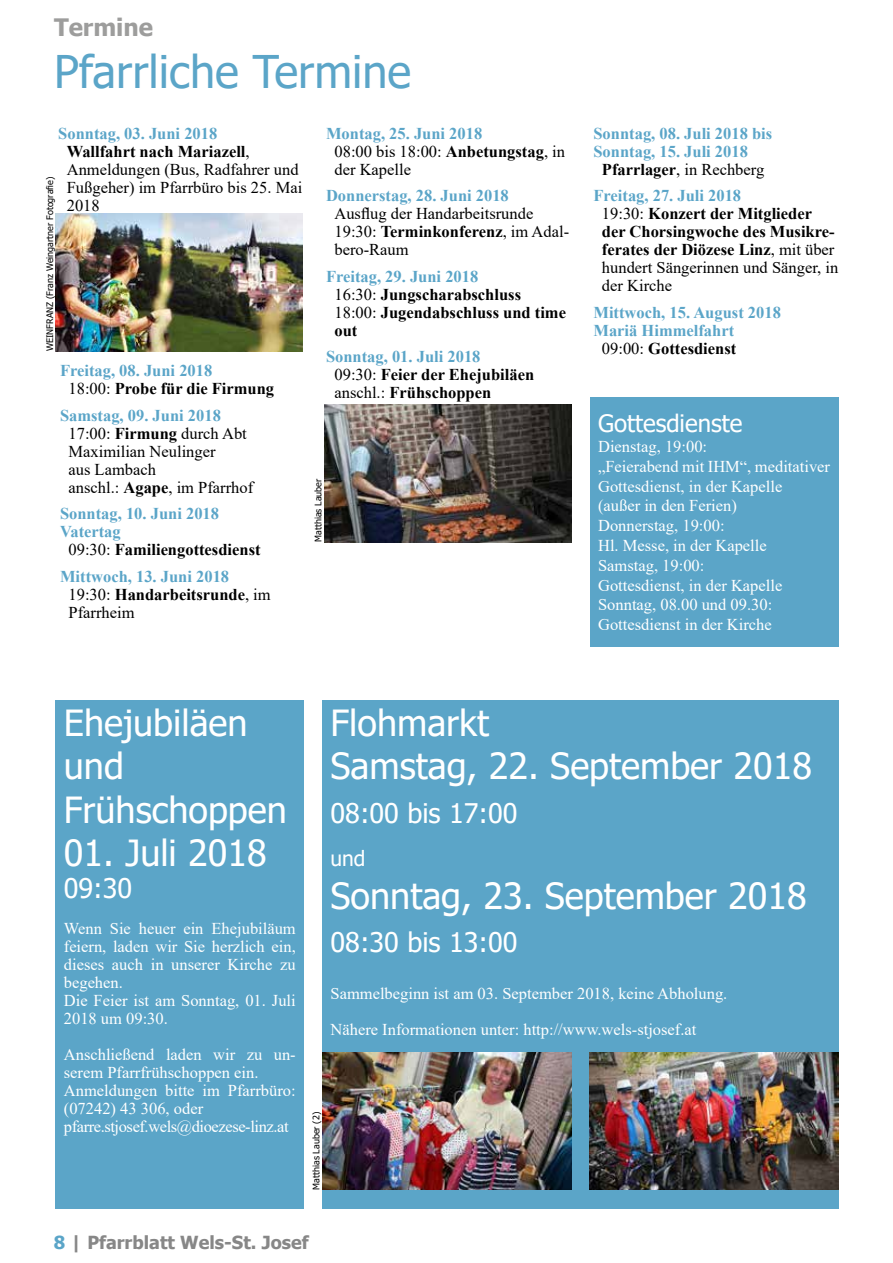
<style>
.page{position:relative;width:893px;height:1263px;background:#fff}
.page>*{position:absolute;margin:0;border:0;box-sizing:border-box;transform-origin:0 0}
.t1{font:45px "Tahoma";color:#5ba5c8}
.t2{font:36px/43.2px "Tahoma";color:#fff}
.t3{font:27px "Tahoma";color:#fff}
.t4{font:24px "Tahoma";color:#fff}
.t5{font:700 24px "Tahoma";color:#9d9d9c}
.t6{font:21px "Tahoma";color:#fff}
.t7{font:700 18px "Tahoma";color:#878787}
.t8{font:16.5px/18px "Times New Roman";color:#fff}
.t9{font:16.5px/18px "Times New Roman";color:#000}
.t10{font:700 16.5px/18px "Times New Roman";color:#000}
.t11{font:700 16.5px/18px "Times New Roman";color:#5ba5c8}
.t12{font:9px "Tahoma";color:#000}
.s1{font-weight:700;color:#5ba5c8}
.s2{font-weight:700}
.s3{color:#5ba5c8}
.s4{font-weight:400}
.s5{font-weight:400;color:#000}
.s6{color:#000}
</style>
<div class="page">
<div style="left:55px;top:700px;width:249px;height:509px;background:#5ba5c8"></div>
<img style="left:55px;top:214px;width:248px;height:137px">
<img style="left:325px;top:405px;width:246px;height:137px">
<div style="left:322px;top:700px;width:517px;height:509px;background:#5ba5c8"></div>
<img style="left:322px;top:1052px;width:249px;height:138px">
<img style="left:589px;top:1052px;width:250px;height:138px">
<div style="left:590px;top:397px;width:249px;height:249px;background:#5ba5c8"></div>
<h3 class="t5" style="left:54px;top:11px;width:101px">Termine</h3>
<h1 class="t1" style="left:54px;top:42px;width:359px">Pfarrliche Termine</h1>
<p class="t9" style="left:67px;top:124px;width:237px;text-indent:-8px"><span class="s1">Sonntag, 03. Juni 2018<br></span><span class="s2">Wallfahrt nach Mariazell</span>,<br>Anmeldungen (Bus, Radfahrer und<br>Fußgeher) im Pfarrbüro bis 25. Mai<br>2018</p>
<p class="t9" style="left:334px;top:124px;width:232px;text-indent:-8px"><span class="s1">Montag, 25. Juni 2018<br></span>08:00 bis 18:00: <span class="s2">Anbetungstag</span>, in der Kapelle</p>
<p class="t11" style="left:326px;top:186px;width:184px">Donnerstag, 28. Juni 2018</p>
<p class="t9" style="left:334px;top:204px;width:236px">Ausflug der Handarbeitsrunde<br>19:30: <span class="s2">Terminkonferenz</span>, im Adal&shy;bero-Raum</p>
<p class="t10" style="left:334px;top:267px;width:233px;text-indent:-8px"><span class="s3">Freitag, 29. Juni 2018<br></span><span class="s4">16:30:</span> Jungscharabschluss<br><span class="s4">18:00:</span> Jugendabschluss und time out</p>
<p class="t10" style="left:334px;top:347px;width:201px;text-indent:-8px"><span class="s3">Sonntag, 01. Juli 2018<br></span><span class="s4">09:30:</span> Feier der Ehejubiläen <span class="s4">anschl.:</span> Frühschoppen</p>
<p class="t12" style="left:44px;top:351px;width:176px;rotate:-90deg">WEINFRANZ (Franz Weingartner Fotografie)</p>
<p class="t11" style="left:69px;top:361px;width:207px;text-indent:-8px">Freitag, 08. Juni 2018<br><span class="s5">18:00:</span> <span class="s6">Probe für die Firmung</span></p>
<p class="t9" style="left:69px;top:406px;width:186px;text-indent:-8px"><span class="s1">Samstag, 09. Juni 2018<br></span>17:00: <span class="s2">Firmung</span> durch Abt<br>Maximilian Neulinger<br>aus Lambach<br>anschl.: <span class="s2">Agape</span>, im Pfarrhof</p>
<p class="t11" style="left:60px;top:504px;width:161px">Sonntag, 10. Juni 2018</p>
<p class="t11" style="left:60px;top:522px;width:62px">Vatertag</p>
<p class="t10" style="left:69px;top:540px;width:194px"><span class="s4">09:30:</span> Familiengottesdienst</p>
<p class="t11" style="left:69px;top:567px;width:204px;text-indent:-8px">Mittwoch, 13. Juni 2018<br><span class="s5">19:30:</span> <span class="s6">Handarbeitsrunde</span><span class="s5">, im<br>Pfarrheim</span></p>
<p class="t12" style="left:312px;top:542px;width:65px;rotate:-90deg">Matthias Lauber</p>
<p class="t11" style="left:593px;top:124px;width:180px">Sonntag, 08. Juli 2018 bis</p>
<p class="t11" style="left:593px;top:142px;width:156px">Sonntag, 15. Juli 2018</p>
<p class="t9" style="left:602px;top:160px;width:164px"><span class="s2">Pfarrlager</span>, in Rechberg</p>
<p class="t10" style="left:602px;top:186px;width:238px;text-indent:-8px"><span class="s3">Freitag, 27. Juli 2018<br></span><span class="s4">19:30:</span> Konzert der Mitglieder der Chorsingwoche des Musikre&shy;ferates der Diözese Linz<span class="s4">, mit über hundert Sängerinnen und Sänger, in der Kirche</span></p>
<p class="t11" style="left:593px;top:303px;width:189px">Mittwoch, 15. August 2018</p>
<p class="t11" style="left:593px;top:321px;width:142px">Mariä Himmelfahrt</p>
<p class="t10" style="left:602px;top:339px;width:136px"><span class="s4">09:00:</span> Gottesdienst</p>
<h3 class="t4" style="left:598px;top:407px;width:146px">Gottesdienste</h3>
<p class="t8" style="left:598px;top:436px;width:233px;line-height:19.8px">Dienstag, 19:00:<br>„Feierabend mit IHM“, meditativer<br>Gottesdienst, in der Kapelle<br>(außer in den Ferien)<br>Donnerstag, 19:00:<br>Hl. Messe, in der Kapelle<br>Samstag, 19:00:<br>Gottesdienst, in der Kapelle<br>Sonntag, 08.00 und 09.30:<br>Gottesdienst in der Kirche</p>
<h2 class="t2" style="left:64px;top:704px;width:225px">Ehejubiläen und<br>Frühschoppen</h2>
<h2 class="t2" style="left:64px;top:833px;width:204px">01. Juli 2018</h2>
<h3 class="t3" style="left:64px;top:870px;width:70px">09:30</h3>
<p class="t8" style="left:64px;top:919px;width:233px">Wenn Sie heuer ein Ehejubiläum feiern, laden wir Sie herzlich ein, dieses auch in unserer Kirche zu begehen.<br>Die Feier ist am Sonntag, 01. Juli<br>2018 um 09:30.</p>
<p class="t8" style="left:64px;top:1045px;width:233px">Anschließend laden wir zu un&shy;serem Pfarrfrühschoppen ein.<br>Anmeldungen bitte im Pfarrbüro: (07242) 43 306, oder pfarre.stjosef.wels@dioezese-linz.at</p>
<h2 class="t2" style="left:330px;top:704px;width:483px">Flohmarkt<br>Samstag, 22. September 2018</h2>
<h3 class="t3" style="left:330px;top:795px;width:189px">08:00 bis 17:00</h3>
<p class="t6" style="left:330px;top:844px;width:37px">und</p>
<h2 class="t2" style="left:330px;top:876px;width:478px">Sonntag, 23. September 2018</h2>
<h3 class="t3" style="left:330px;top:924px;width:189px">08:30 bis 13:00</h3>
<p class="t8" style="left:330px;top:975px;width:398px;line-height:36px">Sammelbeginn ist am 03. September 2018, keine Abholung.<br>Nähere Informationen unter: http://www.wels-stjosef.at</p>
<p class="t12" style="left:310px;top:1190px;width:80px;rotate:-90deg">Matthias Lauber (2)</p>
<p class="t7" style="left:54px;top:1230px;width:256px"><span class="s3">8</span> | Pfarrblatt Wels-St. Josef</p>
</div>
